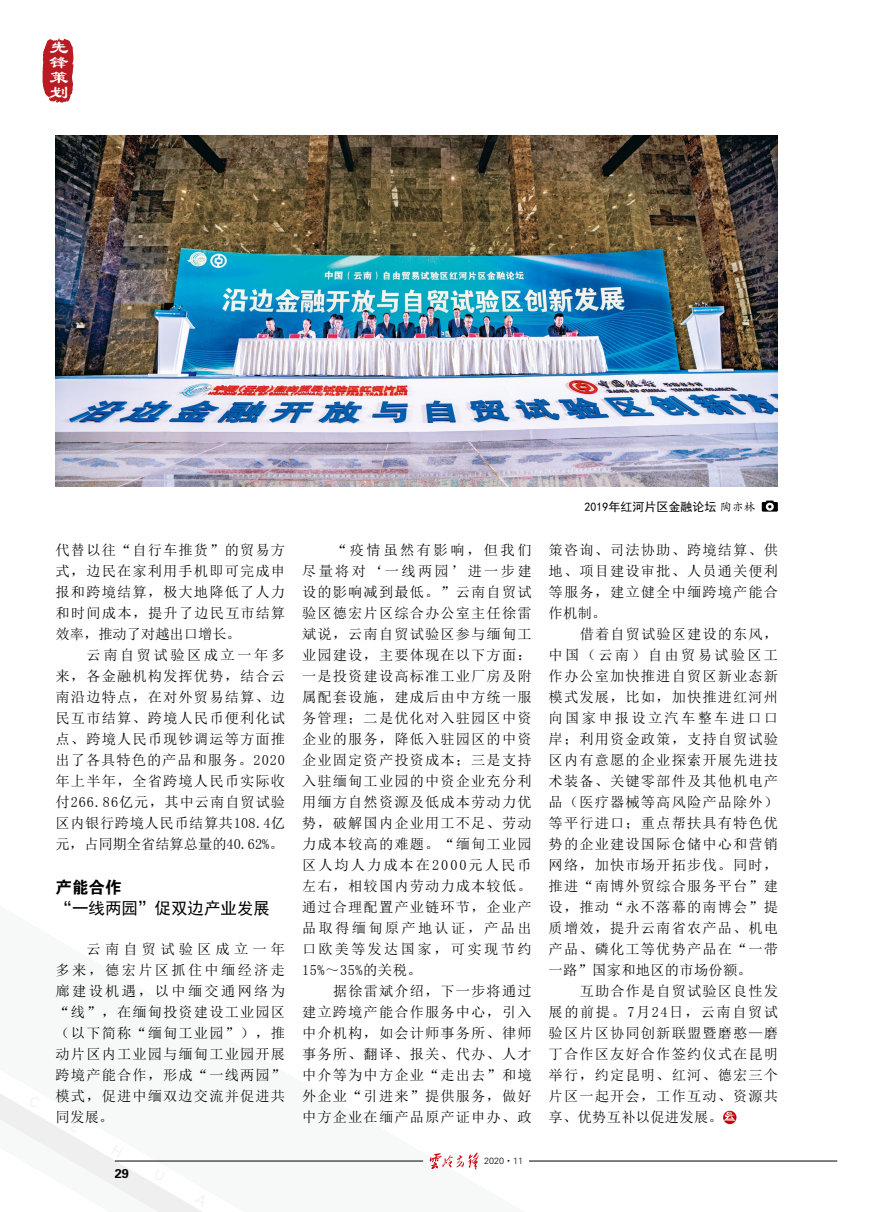
<style>
.page{position:relative;width:893px;height:1212px;background:#fff}
.page>*{position:absolute;margin:0;border:0;box-sizing:border-box;transform-origin:0 0}
.t1{font:19.05px/14.9px "FZLSK GBK1 0";color:#fff;text-align:justify}
.t2{font:16.5px "Sim Hei";color:#000}
.t3{font:16.5px "FZDHTK GBK1 0";color:#000}
.t4{font:14.25px/21px "Sim Sun";letter-spacing:.08em;color:#000;text-align:justify}
.t5{font:12.75px "FZDHTK GBK1 0";color:#000}
.t6{font:12px "Sim Hei";color:#000}
.t7{font:9px "FZXH1 K GBK1 0";color:#000}
.s1{font-family:"FZKTK GBK1 0"}
</style>
<div class="page">
<hr style="left:529px;top:1161px;width:308px;height:1px;background:#000">
<svg style="left:265px;top:1152px;width:282px;height:18px"></svg>
<svg style="left:42px;top:38px;width:31px;height:65px;background:#c23d42"></svg>
<svg style="left:723px;top:1111px;width:13px;height:13px"></svg>
<svg style="left:723px;top:1112px;width:13px;height:9px"></svg>
<img style="left:56px;top:136px;width:722px;height:351px">
<svg style="left:762px;top:500px;width:16px;height:12px"></svg>
<svg style="left:0;top:1094px;width:265px;height:118px"></svg>
<h1 class="t1" style="left:49px;top:41px;width:20px">先锋策划</h1>
<p class="t4" style="left:56px;top:539px;width:231px">代替以往“自行车推货”的贸易方式，边民在家利用手机即可完成申报和跨境结算，极大地降低了人力和时间成本，提升了边民互市结算效率，推动了对越出口增长。</p>
<p class="t4" style="left:56px;top:644px;width:231px;text-indent:31px">云南自贸试验区成立一年多来，各金融机构发挥优势，结合云南沿边特点，在对外贸易结算、边民互市结算、跨境人民币便利化试点、跨境人民币现钞调运等方面推出了各具特色的产品和服务。2020年上半年，全省跨境人民币实际收付266.86亿元，其中云南自贸试验区内银行跨境人民币结算共108.4亿元，占同期全省结算总量的40.62%。</p>
<p class="t3" style="left:56px;top:878px;width:68px">产能合作</p>
<p class="t2" style="left:56px;top:900px;width:216px">“一线两园”促双边产业发展</p>
<p class="t4" style="left:56px;top:938px;width:231px;text-indent:31px">云南自贸试验区成立一年多来，德宏片区抓住中缅经济走廊建设机遇，以中缅交通网络为“线”，在缅甸投资建设工业园区（以下简称“缅甸工业园”），推动片区内工业园与缅甸工业园开展跨境产能合作，形成“一线两园”模式，促进中缅双边交流并促进共同发展。</p>
<p class="t5" style="left:115px;top:1166px;width:16px">29</p>
<p class="t4" style="left:302px;top:539px;width:231px;text-indent:31px">“疫情虽然有影响，但我们尽量将对‘一线两园’进一步建设的影响减到最低。”云南自贸试验区德宏片区综合办公室主任徐雷斌说，云南自贸试验区参与缅甸工业园建设，主要体现在以下方面：一是投资建设高标准工业厂房及附属配套设施，建成后由中方统一服务管理；二是优化对入驻园区中资企业的服务，降低入驻园区的中资企业固定资产投资成本；三是支持入驻缅甸工业园的中资企业充分利用缅方自然资源及低成本劳动力优势，破解国内企业用工不足、劳动力成本较高的难题。“缅甸工业园区人均人力成本在2000元人民币左右，相较国内劳动力成本较低。通过合理配置产业链环节，企业产品取得缅甸原产地认证，产品出口欧美等发达国家，可实现节约15%～35%的关税。</p>
<p class="t4" style="left:302px;top:980px;width:231px;text-indent:31px">据徐雷斌介绍，下一步将通过建立跨境产能合作服务中心，引入中介机构，如会计师事务所、律师事务所、翻译、报关、代办、人才中介等为中方企业“走出去”和境外企业“引进来”提供服务，做好中方企业在缅产品原产证申办、政</p>
<p class="t7" style="left:484px;top:1156px;width:40px">2020·11</p>
<p class="t6" style="left:584px;top:500px;width:173px">2019年红河片区金融论坛 <span class="s1">陶亦林</span></p>
<p class="t4" style="left:549px;top:539px;width:231px">策咨询、司法协助、跨境结算、供地、项目建设审批、人员通关便利等服务，建立健全中缅跨境产能合作机制。</p>
<p class="t4" style="left:549px;top:623px;width:231px;text-indent:31px">借着自贸试验区建设的东风，中国（云南）自由贸易试验区工作办公室加快推进自贸区新业态新模式发展，比如，加快推进红河州向国家申报设立汽车整车进口口岸；利用资金政策，支持自贸试验区内有意愿的企业探索开展先进技术装备、关键零部件及其他机电产品（医疗器械等高风险产品除外）等平行进口；重点帮扶具有特色优势的企业建设国际仓储中心和营销网络，加快市场开拓步伐。同时，推进“南博外贸综合服务平台”建设，推动“永不落幕的南博会”提质增效，提升云南省农产品、机电产品、磷化工等优势产品在“一带一路”国家和地区的市场份额。</p>
<p class="t4" style="left:549px;top:980px;width:231px;text-indent:31px">互助合作是自贸试验区良性发展的前提。7月24日，云南自贸试验区片区协同创新联盟暨磨憨—磨丁合作区友好合作签约仪式在昆明举行，约定昆明、红河、德宏三个片区一起开会，工作互动、资源共享、优势互补以促进发展。</p>
</div>
